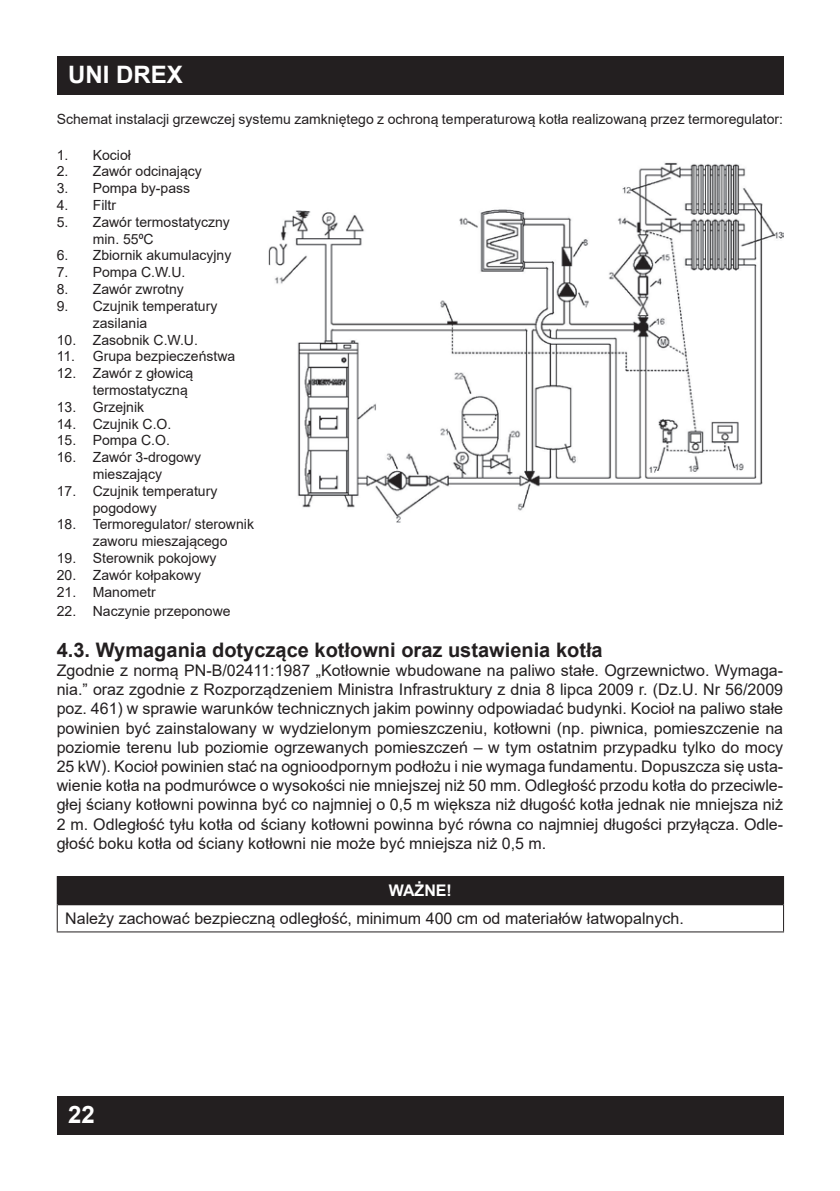
<style>
.page{position:relative;width:840px;height:1191px;background:#fff}
.page>*{position:absolute;margin:0;border:0;box-sizing:border-box;transform-origin:0 0}
.t1{font:700 24px "Arial";color:#fff}
.Header_2{font:700 20px "Arial";color:#231f20}
.srodek{font:16px/19.2px "Arial";color:#231f20;text-align:justify}
.Domyślnie{font:700 16px "Arial";color:#fff}
.srodek-2{font:14px/16.8px "Arial";color:#231f20}
</style>
<div class="page">
<div style="left:57px;top:56px;width:726px;height:39px;background:#231f20"></div>
<div style="left:57px;top:1095px;width:726px;height:39px;background:#231f20"></div>
<div style="left:57px;top:876px;width:726px;height:28px;background:#231f20"></div>
<hr style="left:58px;top:903px;width:724px;height:2px;background:#231f20">
<svg style="left:57px;top:904px;width:1px;height:27px"></svg>
<hr style="left:57px;top:931px;width:726px;height:1px;background:#231f20">
<img style="left:268px;top:162px;width:515px;height:360px">
<h1 class="t1" style="left:68px;top:58px;width:116px">UNI DREX</h1>
<p class="srodek-2" style="left:57px;top:110px;width:727px">Schemat instalacji grzewczej systemu zamkniętego z ochroną temperaturową kotła realizowaną przez termoregulator:</p>
<p class="srodek-2" style="left:57px;top:146px;width:76px">1. Kocioł</p>
<p class="srodek-2" style="left:57px;top:163px;width:146px">2. Zawór odcinający</p>
<p class="srodek-2" style="left:57px;top:180px;width:135px">3. Pompa by-pass</p>
<p class="srodek-2" style="left:57px;top:197px;width:61px">4. Filtr</p>
<p class="srodek-2" style="left:93px;top:213px;width:138px;text-indent:-36px">5. Zawór termostatyczny min. 55⁰C</p>
<p class="srodek-2" style="left:57px;top:247px;width:176px">6. Zbiornik akumulacyjny</p>
<p class="srodek-2" style="left:57px;top:264px;width:130px">7. Pompa C.W.U.</p>
<p class="srodek-2" style="left:57px;top:281px;width:129px">8. Zawór zwrotny</p>
<p class="srodek-2" style="left:93px;top:297px;width:126px;text-indent:-36px">9. Czujnik temperatury zasilania</p>
<p class="srodek-2" style="left:57px;top:331px;width:143px">10. Zasobnik C.W.U.</p>
<p class="srodek-2" style="left:57px;top:348px;width:180px">11. Grupa bezpieczeństwa</p>
<p class="srodek-2" style="left:93px;top:365px;width:102px;text-indent:-36px">12. Zawór z głowicą termostatyczną</p>
<p class="srodek-2" style="left:57px;top:398px;width:89px">13. Grzejnik</p>
<p class="srodek-2" style="left:57px;top:415px;width:116px">14. Czujnik C.O.</p>
<p class="srodek-2" style="left:57px;top:432px;width:115px">15. Pompa C.O.</p>
<p class="srodek-2" style="left:57px;top:449px;width:146px;text-align:center">16. Zawór 3-drogowy mieszający</p>
<p class="srodek-2" style="left:93px;top:482px;width:126px;text-indent:-36px">17. Czujnik temperatury pogodowy</p>
<p class="srodek-2" style="left:93px;top:516px;width:163px;text-indent:-36px">18. Termoregulator/ sterownik zaworu mieszającego</p>
<p class="srodek-2" style="left:57px;top:549px;width:161px">19. Sterownik pokojowy</p>
<p class="srodek-2" style="left:57px;top:566px;width:146px">20. Zawór kołpakowy</p>
<p class="srodek-2" style="left:57px;top:583px;width:101px">21. Manometr</p>
<p class="srodek-2" style="left:57px;top:602px;width:175px">22. Naczynie przeponowe</p>
<p class="Header_2" style="left:57px;top:635px;width:547px">4.3. Wymagania dotyczące kotłowni oraz ustawienia kotła</p>
<p class="srodek" style="left:57px;top:660px;width:727px">Zgodnie z normą PN-B/02411:1987 „Kotłownie wbudowane na paliwo stałe. Ogrzewnictwo. Wymaga&shy;nia.” oraz zgodnie z Rozporządzeniem Ministra Infrastruktury z dnia 8 lipca 2009 r. (Dz.U. Nr 56/2009 poz. 461) w sprawie warunków technicznych jakim powinny odpowiadać budynki. Kocioł na paliwo stałe powinien być zainstalowany w wydzielonym pomieszczeniu, kotłowni (np. piwnica, pomieszczenie na poziomie terenu lub poziomie ogrzewanych pomieszczeń – w tym ostatnim przypadku tylko do mocy 25 kW). Kocioł powinien stać na ognioodpornym podłożu i nie wymaga fundamentu. Dopuszcza się usta&shy;wienie kotła na podmurówce o wysokości nie mniejszej niż 50 mm. Odległość przodu kotła do przeciwle&shy;głej ściany kotłowni powinna być co najmniej o 0,5 m większa niż długość kotła jednak nie mniejsza niż 2 m. Odległość tyłu kotła od ściany kotłowni powinna być równa co najmniej długości przyłącza. Odle&shy;głość boku kotła od ściany kotłowni nie może być mniejsza niż 0,5 m.</p>
<p class="Domyślnie" style="left:388px;top:879px;width:65px">WAŻNE!</p>
<p class="srodek" style="left:65px;top:908px;width:619px">Należy zachować bezpieczną odległość, minimum 400 cm od materiałów łatwopalnych.</p>
<h1 class="t1" style="left:68px;top:1097px;width:28px">22</h1>
</div>
